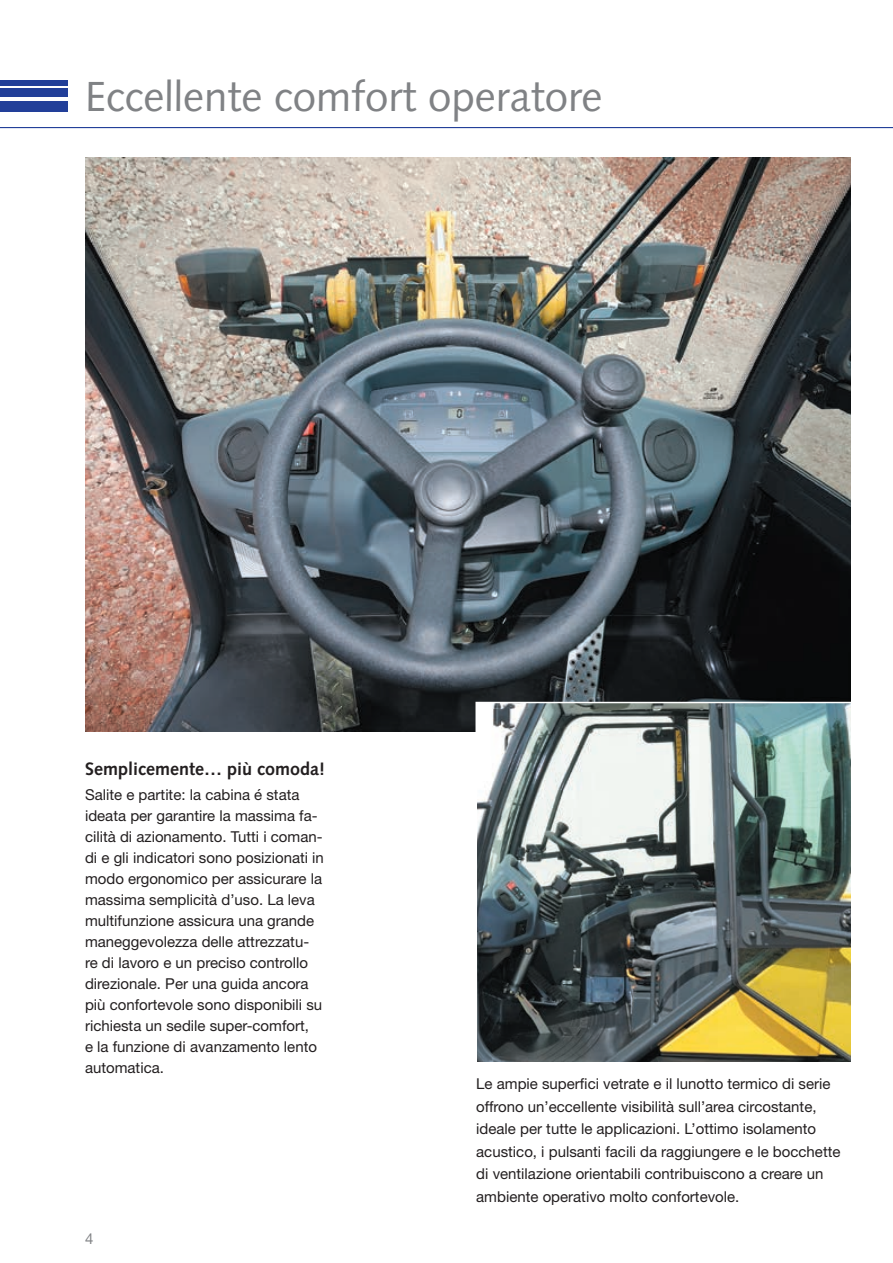
<style>
.page{position:relative;width:893px;height:1263px;background:#fff}
.page>*{position:absolute;margin:0;border:0;box-sizing:border-box;transform-origin:0 0}
.t1{font:42px "Syntax LTCE";color:#808285}
.t2{font:700 18px "Syntax LTCE";color:#231f20}
.t3{font:15px/21px "Helvetica Neue LT Pro";color:#231f20}
.t4{font:15px "Helvetica Neue LT Pro";color:#808285}
</style>
<div class="page">
<hr style="left:0;top:127px;width:893px;height:1px;background:#223f99">
<div style="left:0;top:101px;width:68px;height:10px;background:#223f99"></div>
<div style="left:0;top:89px;width:68px;height:8px;background:#223f99"></div>
<div style="left:0;top:80px;width:68px;height:5px;background:#223f99"></div>
<img style="left:85px;top:157px;width:765px;height:574px">
<img style="left:475px;top:701px;width:376px;height:361px">
<h1 class="t1" style="left:85px;top:72px;width:519px">Eccellente comfort operatore</h1>
<p class="t2" style="left:85px;top:758px;width:242px">Semplicemente… più comoda!</p>
<p class="t3" style="left:85px;top:784px;width:240px">Salite e partite: la cabina é stata ideata per garantire la massima fa&shy;cilità di azionamento. Tutti i coman&shy;di e gli indicatori sono posizionati in modo ergonomico per assicurare la massima semplicità d’uso. La leva multifunzione assicura una grande maneggevolezza delle attrezzatu&shy;re di lavoro e un preciso controllo direzionale. Per una guida ancora più confortevole sono disponibili su richiesta un sedile super-comfort,<br>e la funzione di avanzamento lento automatica.</p>
<p class="t4" style="left:85px;top:1229px;width:10px">4</p>
<p class="t3" style="left:476px;top:1072px;width:366px;line-height:22.5px">Le ampie superfici vetrate e il lunotto termico di serie offrono un’eccellente visibilità sull’area circostante, ideale per tutte le applicazioni. L’ottimo isolamento acustico, i pulsanti facili da raggiungere e le bocchette di ventilazione orientabili contribuiscono a creare un ambiente operativo molto confortevole.</p>
</div>
